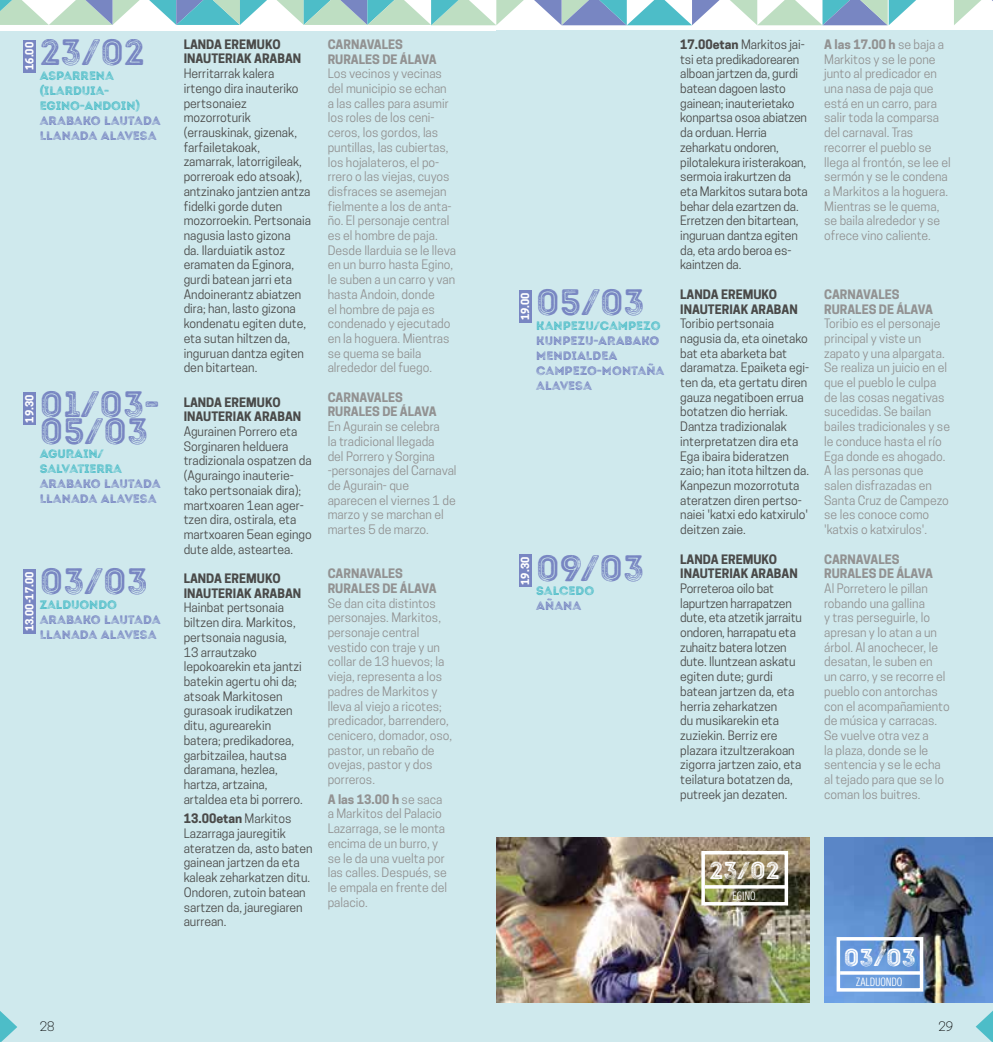
<style>
.page{position:relative;width:993px;height:1042px;background:#fff}
.page>*{position:absolute;margin:0;border:0;box-sizing:border-box;transform-origin:0 0}
.t1{font:36.75px/26.2px "Intro Rust G Base 2 Line";color:#7886c2}
.t2{font:24.5px "Intro Rust G Base 2 Line";color:#fff}
.t3{font:12.25px/14.7px "Cooper Hewitt";color:#4a4a49}
.t4{font:12.25px/14.7px "Cooper Hewitt";color:#929292}
.t5{font:700 12.25px/14.7px "Cooper Hewitt";color:#4a4a49}
.t6{font:12.25px/14.9px "Intro Rust G Base 2 Line";color:#7886c2}
.t7{font:700 12.25px/14.7px "Cooper Hewitt";color:#929292}
.t8{font:12.25px/14.9px "Intro Rust G Base 2 Line";letter-spacing:-.01em;color:#4dbdc8}
.t9{font:300 12.25px "Cooper Hewitt";color:#000}
.t10{font:12.08px "Intro Head R Base";letter-spacing:-.01em;color:#fff}
.t11{font:700 10.5px "Cooper Hewitt";color:#fff}
.s1{font-weight:700}
</style>
<div class="page">
<div style="left:496px;top:30px;width:496px;height:1012px;background:#cfe9ed"></div>
<div style="left:0;top:32px;width:496px;height:1010px;background:#cfe9ed"></div>
<svg style="left:975px;top:1002px;width:17px;height:40px"></svg>
<svg style="left:0;top:1011px;width:17px;height:31px"></svg>
<div style="left:518px;top:290px;width:13px;height:33px;background:#7886c2"></div>
<div style="left:518px;top:554px;width:13px;height:33px;background:#7886c2"></div>
<div style="left:23px;top:392px;width:13px;height:33px;background:#7886c2"></div>
<div style="left:23px;top:569px;width:13px;height:65px;background:#7886c2"></div>
<div style="left:23px;top:40px;width:13px;height:33px;background:#7886c2"></div>
<img style="left:496px;top:837px;width:313px;height:165px">
<img style="left:824px;top:837px;width:168px;height:165px">
<div style="left:701px;top:851px;width:86px;height:54px;border:4px solid #fff"></div>
<hr style="left:704px;top:885px;width:80px;height:3px;background:#fff">
<div style="left:836px;top:937px;width:86px;height:54px;border:4px solid #fff"></div>
<hr style="left:839px;top:971px;width:81px;height:3px;background:#fff">
<svg style="left:954px;top:0;width:27px;height:25px"></svg>
<svg style="left:0;top:0;width:916px;height:25px"></svg>
<p class="t5" style="left:184px;top:37px;width:119px">LANDA EREMUKO<br>INAUTERIAK ARABAN</p>
<p class="t3" style="left:184px;top:66px;width:129px">Herritarrak kalera irtengo dira inauteriko pertsonaiez mozorroturik (errauskinak, gizenak, farfailetakoak, zamarrak, latorrigileak, porreroak edo atsoak), antzinako jantzien antza fidelki gorde duten mozorroekin. Pertsonaia nagusia lasto gizona<br>da. Ilarduiatik astoz eramaten da Eginora, gurdi batean jarri eta<br>Andoinerantz abiatzen dira; han, lasto gizona kondenatu egiten dute, eta sutan hiltzen da, inguruan dantza egiten den bitartean.</p>
<p class="t5" style="left:184px;top:395px;width:119px">LANDA EREMUKO<br>INAUTERIAK ARABAN</p>
<p class="t3" style="left:184px;top:424px;width:129px">Agurainen Porrero eta<br>Sorginaren helduera tradizionala ospatzen da (Aguraingo inauterie&shy;tako pertsonaiak dira); martxoaren 1ean ager&shy;tzen dira, ostirala, eta martxoaren 5ean egingo dute alde, asteartea.</p>
<p class="t5" style="left:184px;top:571px;width:119px">LANDA EREMUKO<br>INAUTERIAK ARABAN</p>
<p class="t3" style="left:184px;top:600px;width:120px">Hainbat pertsonaia biltzen dira. Markitos, pertsonaia nagusia,<br>13 arrautzako lepokoarekin eta jantzi batekin agertu ohi da; atsoak Markitosen gurasoak irudikatzen ditu, agurearekin batera; predikadorea, garbitzailea, hautsa daramana, hezlea, hartza, artzaina, artaldea eta bi porrero.</p>
<p class="t3" style="left:184px;top:811px;width:130px"><span class="s1">13.00etan</span> Markitos<br>Lazarraga jauregitik ateratzen da, asto baten gainean jartzen da eta kaleak zeharkatzen ditu.<br>Ondoren, zutoin batean sartzen da, jauregiaren aurrean.</p>
<p class="t11" style="left:23px;top:70px;width:29px;rotate:-90deg">16.00</p>
<p class="t7" style="left:327px;top:37px;width:110px">CARNAVALES<br>RURALES DE ÁLAVA</p>
<p class="t4" style="left:327px;top:66px;width:130px">Los vecinos y vecinas del municipio se echan a las calles para asumir los roles de los ceni&shy;ceros, los gordos, las puntillas, las cubiertas, los hojalateros, el po&shy;rrero o las viejas, cuyos disfraces se asemejan fielmente a los de anta&shy;ño. El personaje central es el hombre de paja.<br>Desde Ilarduia se le lleva en un burro hasta Egino, le suben a un carro y van hasta Andoin, donde<br>el hombre de paja es condenado y ejecutado en la hoguera. Mientras se quema se baila alrededor del fuego.</p>
<p class="t7" style="left:327px;top:390px;width:110px">CARNAVALES<br>RURALES DE ÁLAVA</p>
<p class="t4" style="left:327px;top:419px;width:130px">En Agurain se celebra<br>la tradicional llegada<br>del Porrero y Sorgina -personajes del Carnaval de Agurain- que aparecen el viernes 1 de marzo y se marchan el martes 5 de marzo.</p>
<p class="t7" style="left:327px;top:566px;width:110px">CARNAVALES<br>RURALES DE ÁLAVA</p>
<p class="t4" style="left:327px;top:596px;width:126px">Se dan cita distintos personajes. Markitos, personaje central vestido con traje y un collar de 13 huevos; la vieja, representa a los padres de Markitos y lleva al viejo a ricotes; predicador, barrendero, cenicero, domador, oso, pastor, un rebaño de ovejas, pastor y dos porreros.</p>
<p class="t4" style="left:327px;top:792px;width:121px"><span class="s1">A las 13.00 h</span> se saca a Markitos del Palacio<br>Lazarraga, se le monta encima de un burro, y se le da una vuelta por las calles. Después, se le empala en frente del palacio.</p>
<h1 class="t1" style="left:40px;top:40px;width:107px">23/02</h1>
<p class="t8" style="left:40px;top:69px;width:102px">ASPARRENA (ILARDUIA-<br>EGINO-ANDOIN)</p>
<p class="t6" style="left:40px;top:113px;width:122px">ARABAKO LAUTADA<br>LLANADA ALAVESA</p>
<h1 class="t1" style="left:40px;top:392px;width:121px">01/03-<br>05/03</h1>
<p class="t8" style="left:40px;top:447px;width:84px">AGURAIN/<br>SALVATIERRA</p>
<p class="t6" style="left:40px;top:477px;width:122px">ARABAKO LAUTADA<br>LLANADA ALAVESA</p>
<p class="t11" style="left:23px;top:423px;width:29px;rotate:-90deg">19.30</p>
<h1 class="t1" style="left:40px;top:569px;width:110px">03/03</h1>
<p class="t8" style="left:40px;top:598px;width:79px">ZALDUONDO</p>
<p class="t6" style="left:40px;top:612px;width:122px">ARABAKO LAUTADA<br>LLANADA ALAVESA</p>
<p class="t11" style="left:23px;top:631px;width:61px;rotate:-90deg">13.00-17.00</p>
<h1 class="t1" style="left:536px;top:290px;width:110px">05/03</h1>
<p class="t8" style="left:536px;top:319px;width:126px">KANPEZU/CAMPEZO</p>
<p class="t6" style="left:536px;top:333px;width:130px">KUNPEZU-ARABAKO<br>MENDIALDEA<br>CAMPEZO-MONTAÑA<br>ALAVESA</p>
<p class="t11" style="left:519px;top:320px;width:29px;rotate:-90deg">19.00</p>
<h1 class="t1" style="left:536px;top:555px;width:109px">09/03</h1>
<p class="t8" style="left:536px;top:584px;width:59px">SALCEDO</p>
<p class="t6" style="left:536px;top:599px;width:47px">AÑANA</p>
<p class="t11" style="left:519px;top:585px;width:29px;rotate:-90deg">19.30</p>
<p class="t3" style="left:680px;top:37px;width:129px"><span class="s1">17.00etan</span> Markitos jai&shy;tsi eta predikadorearen alboan jartzen da, gurdi batean dagoen lasto gainean; inauterietako konpartsa osoa abiatzen da orduan. Herria zeharkatu ondoren, pilotalekura iristerakoan, sermoia irakurtzen da eta Markitos sutara bota behar dela ezartzen da.<br>Erretzen den bitartean, inguruan dantza egiten da, eta ardo beroa es&shy;kaintzen da.</p>
<p class="t5" style="left:680px;top:287px;width:119px">LANDA EREMUKO<br>INAUTERIAK ARABAN</p>
<p class="t3" style="left:680px;top:316px;width:130px">Toribio pertsonaia nagusia da, eta oinetako bat eta abarketa bat daramatza. Epaiketa egi&shy;ten da, eta gertatu diren gauza negatiboen errua botatzen dio herriak.<br>Dantza tradizionalak interpretatzen dira eta<br>Ega ibaira bideratzen zaio; han itota hiltzen da.<br>Kanpezun mozorrotuta ateratzen diren pertso&shy;naiei 'katxi edo katxirulo' deitzen zaie.</p>
<p class="t5" style="left:680px;top:551px;width:119px">LANDA EREMUKO<br>INAUTERIAK ARABAN</p>
<p class="t3" style="left:680px;top:581px;width:123px">Porreteroa oilo bat lapurtzen harrapatzen dute, eta atzetik jarraitu ondoren, harrapatu eta zuhaitz batera lotzen dute. Iluntzean askatu egiten dute; gurdi batean jartzen da, eta herria zeharkatzen<br>du musikarekin eta zuziekin. Berriz ere plazara itzultzerakoan zigorra jartzen zaio, eta teilatura botatzen da, putreek jan dezaten.</p>
<p class="t4" style="left:823px;top:37px;width:128px"><span class="s1">A las 17.00 h</span> se baja a<br>Markitos y se le pone junto al predicador en una nasa de paja que está en un carro, para salir toda la comparsa del carnaval. Tras recorrer el pueblo se llega al frontón, se lee el sermón y se le condena a Markitos a la hoguera.<br>Mientras se le quema, se baila alrededor y se ofrece vino caliente.</p>
<p class="t7" style="left:823px;top:287px;width:110px">CARNAVALES<br>RURALES DE ÁLAVA</p>
<p class="t4" style="left:823px;top:316px;width:127px">Toribio es el personaje principal y viste un zapato y una alpargata.<br>Se realiza un juicio en el que el pueblo le culpa de las cosas negativas sucedidas. Se bailan bailes tradicionales y se le conduce hasta el río<br>Ega donde es ahogado.<br>A las personas que salen disfrazadas en<br>Santa Cruz de Campezo se les conoce como 'katxis o katxirulos'.</p>
<p class="t7" style="left:823px;top:551px;width:110px">CARNAVALES<br>RURALES DE ÁLAVA</p>
<p class="t4" style="left:823px;top:581px;width:127px">Al Porretero le pillan robando una gallina<br>y tras perseguirle, lo apresan y lo atan a un árbol. Al anochecer, le desatan, le suben en<br>un carro, y se recorre el pueblo con antorchas con el acompañamiento de música y carracas.<br>Se vuelve otra vez a<br>la plaza, donde se le sentencia y se le echa al tejado para que se lo coman los buitres.</p>
<h2 class="t2" style="left:709px;top:855px;width:72px">23/02</h2>
<p class="t10" style="left:732px;top:889px;width:25px">EGINO</p>
<h2 class="t2" style="left:843px;top:941px;width:74px">03/03</h2>
<p class="t10" style="left:855px;top:975px;width:48px">ZALDUONDO</p>
<p class="t9" style="left:40px;top:1019px;width:16px">28</p>
<p class="t9" style="left:938px;top:1019px;width:16px">29</p>
</div>
